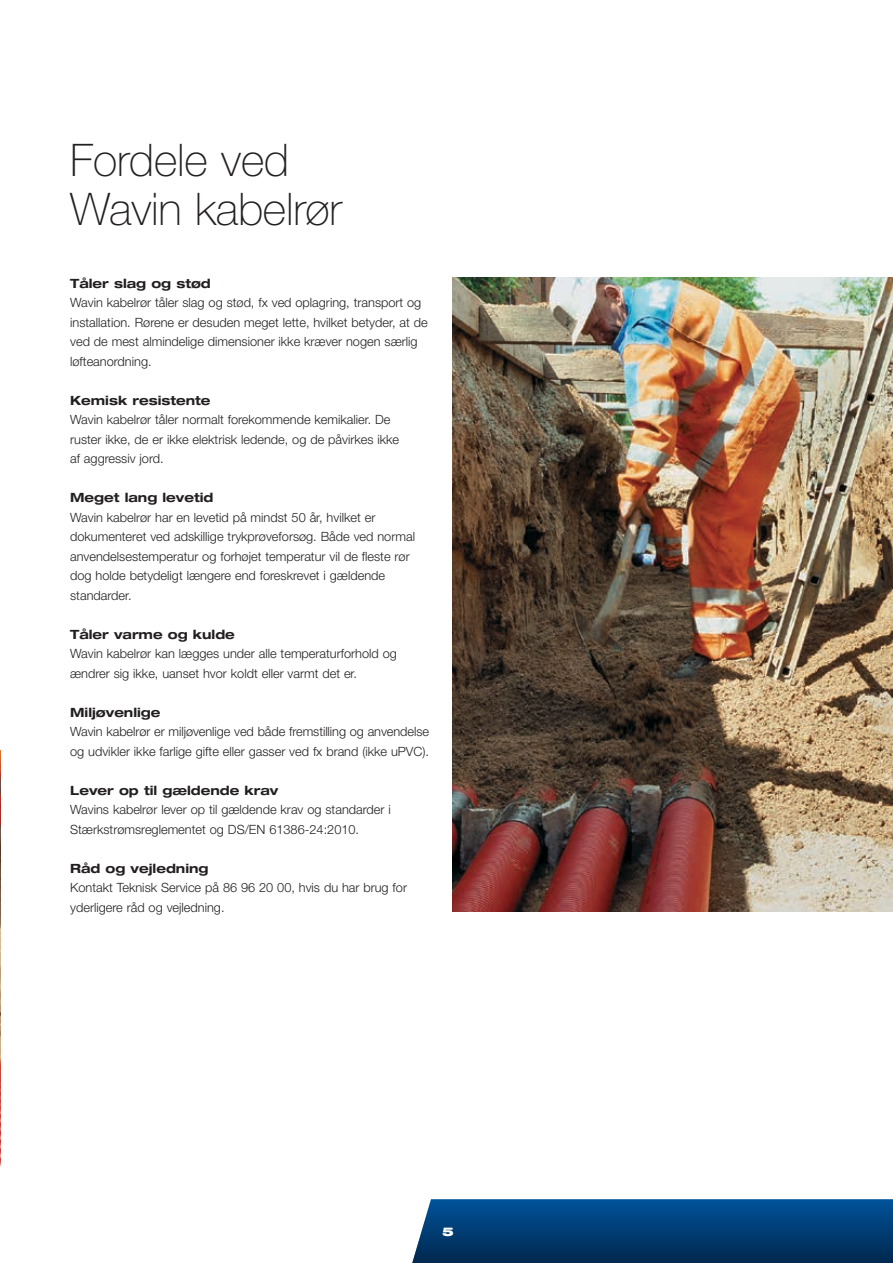
<style>
.page{position:relative;width:893px;height:1263px;background:#fff}
.page>*{position:absolute;margin:0;border:0;box-sizing:border-box;transform-origin:0 0}
.t1{font:100 45px/49.5px "Helvetica Neue";letter-spacing:-.005em;color:#231f20}
.t2{font:300 12.75px/19.5px "Helvetica Neue";color:#231f20}
.t3{font:700 expanded 12.75px "Helvetica Neue";color:#231f20}
.t4{font:900 expanded 12px "Helvetica Neue";color:#fff}
</style>
<div class="page">
<svg style="left:412px;top:1199px;width:481px;height:64px;background:#054177"></svg>
<img style="left:453px;top:277px;width:440px;height:635px">
<img style="left:0;top:750px;width:1px;height:415px">
<h1 class="t1" style="left:70px;top:135px;width:273px">Fordele ved<br>Wavin kabelrør</h1>
<p class="t3" style="left:70px;top:275px;width:142px">Tåler slag og stød</p>
<p class="t2" style="left:70px;top:293px;width:359px">Wavin kabelrør tåler slag og stød, fx ved oplagring, transport og installation. Rørene er desuden meget lette, hvilket betyder, at de ved de mest almindelige dimensioner ikke kræver nogen særlig løfteanordning.</p>
<p class="t3" style="left:70px;top:392px;width:142px">Kemisk resistente</p>
<p class="t2" style="left:70px;top:410px;width:331px">Wavin kabelrør tåler normalt forekommende kemikalier. De ruster ikke, de er ikke elektrisk ledende, og de påvirkes ikke af aggressiv jord.</p>
<p class="t3" style="left:70px;top:490px;width:145px">Meget lang levetid</p>
<p class="t2" style="left:70px;top:507px;width:346px">Wavin kabelrør har en levetid på mindst 50 år, hvilket er dokumenteret ved adskillige trykprøveforsøg. Både ved normal anvendelsestemperatur og forhøjet temperatur vil de fleste rør dog holde betydeligt længere end foreskrevet i gældende standarder.</p>
<p class="t3" style="left:70px;top:626px;width:166px">Tåler varme og kulde</p>
<p class="t2" style="left:70px;top:644px;width:328px">Wavin kabelrør kan lægges under alle temperaturforhold og ændrer sig ikke, uanset hvor koldt eller varmt det er.</p>
<p class="t3" style="left:70px;top:704px;width:92px">Miljøvenlige</p>
<p class="t2" style="left:70px;top:722px;width:360px">Wavin kabelrør er miljøvenlige ved både fremstilling og anvendelse og udvikler ikke farlige gifte eller gasser ved fx brand (ikke uPVC).</p>
<p class="t3" style="left:70px;top:782px;width:210px">Lever op til gældende krav</p>
<p class="t2" style="left:70px;top:800px;width:322px">Wavins kabelrør lever op til gældende krav og standarder i<br>Stærkstrømsreglementet og DS/EN 61386-24:2010.</p>
<p class="t3" style="left:70px;top:860px;width:140px">Råd og vejledning</p>
<p class="t2" style="left:70px;top:878px;width:338px">Kontakt Teknisk Service på 86 96 20 00, hvis du har brug for yderligere råd og vejledning.</p>
<p class="t4" style="left:442px;top:1224px;width:13px">5</p>
</div>
